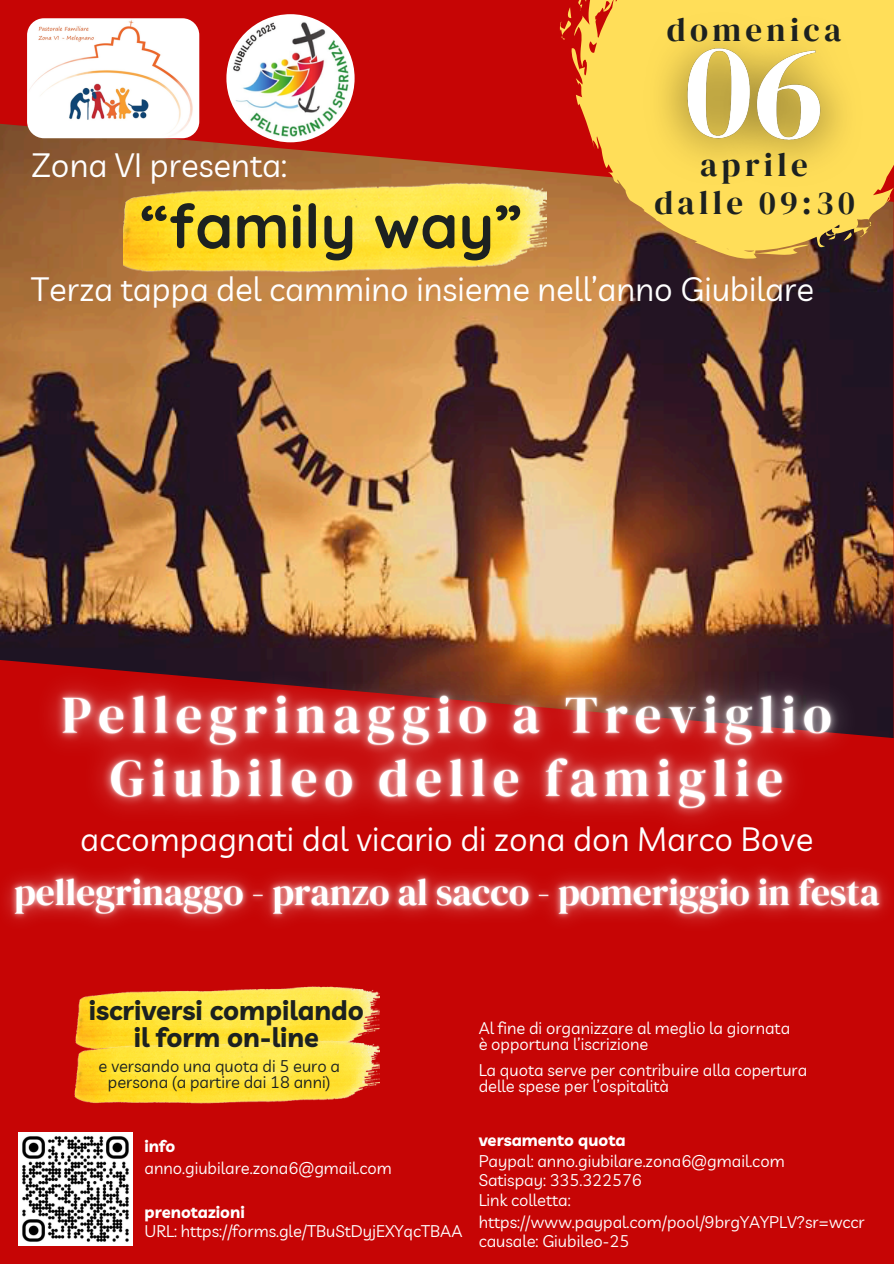
<style>
.page{position:relative;width:894px;height:1264px;background:#fff}
.page>*{position:absolute;margin:0;border:0;box-sizing:border-box;transform-origin:0 0}
.t1{font:700 60.9px "Quicksand";color:#1c2120}
.t2{font:33px "Livvic";color:#fff}
.t3{font:33px "DM Serif Display";letter-spacing:.13em;color:#1c2120}
.t4{font:700 27px/27px "Livvic";color:#1c2120;text-align:center}
.t5{font:16.5px "Livvic";color:#fff}
.t6{font:16.5px/15.8px "Livvic";color:#1c2120;text-align:center}
.t7{font:700 16.5px "Livvic";color:#fff}
</style>
<div class="page">
<div style="left:0;top:0;width:893px;height:1263px;background:#c60505"></div>
<img style="left:0;top:124px;width:893px;height:537px">
<img style="left:6px;top:622px;width:887px;height:197px">
<img style="left:27px;top:18px;width:172px;height:120px;border-radius:17px">
<img style="left:226px;top:14px;width:128px;height:128px;border-radius:50%">
<img style="left:75px;top:986px;width:305px;height:53px">
<img style="left:74px;top:1039px;width:306px;height:65px">
<img style="left:123px;top:181px;width:423px;height:113px">
<svg style="left:552px;top:0;width:341px;height:278px;background:#c7853d"></svg>
<img style="left:626px;top:0;width:255px;height:206px">
<img style="left:19px;top:1132px;width:113px;height:113px">
<img style="left:6px;top:870px;width:881px;height:53px">
<h4 class="t2" style="left:31px;top:144px;width:257px">Zona VI presenta:</h4>
<p class="t1" style="left:141px;top:187px;width:382px">“family way”</p>
<p class="t3" style="left:666px;top:7px;width:176px">domenica</p>
<p class="t3" style="left:700px;top:142px;width:109px">aprile</p>
<p class="t3" style="left:654px;top:179px;width:202px">dalle 09:30</p>
<h4 class="t2" style="left:31px;top:268px;width:784px">Terza tappa del cammino insieme nell’anno Giubilare</h4>
<p class="t2" style="left:80px;top:817px;width:734px">accompagnati dal vicario di zona don Marco Bove</p>
<p class="t4" style="left:89px;top:996px;width:277px">iscriversi compilando il form on-line</p>
<p class="t6" style="left:98px;top:1058px;width:243px">e versando una quota di 5 euro a persona (a partire dai 18 anni)</p>
<h4 class="t7" style="left:144px;top:1135px;width:32px">info</h4>
<p class="t5" style="left:144px;top:1157px;width:249px">anno.giubilare.zona6@gmail.com</p>
<h1 class="t7" style="left:144px;top:1201px;width:102px">prenotazioni</h1>
<h4 class="t5" style="left:144px;top:1220px;width:319px">URL: https://forms.gle/TBuStDyjEXYqcTBAA</h4>
<h4 class="t5" style="left:478px;top:1017px;width:313px">Al fine di organizzare al meglio la giornata</h4>
<p class="t5" style="left:478px;top:1033px;width:171px">è opportuna l’iscrizione</p>
<p class="t5" style="left:478px;top:1059px;width:330px">La quota serve per contribuire alla copertura</p>
<p class="t5" style="left:478px;top:1074px;width:192px">delle spese per l’ospitalità</p>
<h4 class="t7" style="left:478px;top:1128px;width:148px">versamento quota</h4>
<p class="t5" style="left:478px;top:1150px;width:307px">Paypal: anno.giubilare.zona6@gmail.com</p>
<h5 class="t5" style="left:478px;top:1169px;width:165px">Satispay: 335.322576</h5>
<p class="t5" style="left:478px;top:1189px;width:93px">Link colletta:</p>
<p class="t5" style="left:478px;top:1211px;width:387px">https://www.paypal.com/pool/9brgYAYPLV?sr=wccr</p>
<p class="t5" style="left:478px;top:1230px;width:152px">causale: Giubileo-25</p>
</div>
